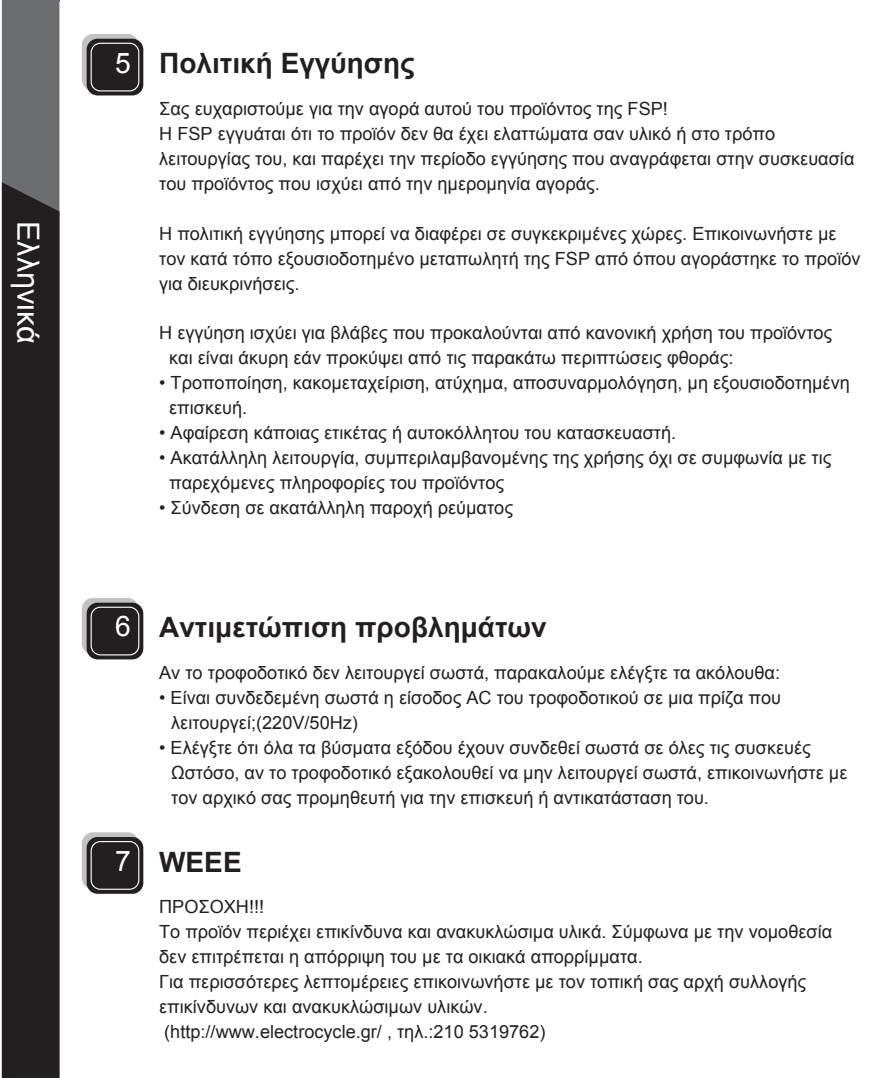
<style>
.page{position:relative;width:893px;height:1078px;background:#fff}
.page>*{position:absolute;margin:0;border:0;box-sizing:border-box;transform-origin:0 0}
.t1{font:30.8px "Arial";color:#fff}
.t2{font:28.4px "Arial";color:#fff}
.t3{font:700 28px "Arial";color:#231f20}
.t4{font:18px/24.8px "Arial";color:#231f20}
</style>
<div class="page">
<div style="left:2px;top:0;width:57px;height:1077px;background:#6c6d70"></div>
<div style="left:2px;top:182px;width:57px;height:895px;background:#231f20"></div>
<svg style="left:82px;top:34px;width:57px;height:57px"></svg>
<div style="left:87px;top:39px;width:56px;height:56px;background:#231f20;border-radius:11px"></div>
<div style="left:91px;top:43px;width:48px;height:48px;border:1px solid #fff;border-radius:9px"></div>
<svg style="left:82px;top:597px;width:57px;height:57px"></svg>
<div style="left:87px;top:602px;width:56px;height:57px;background:#231f20;border-radius:11px"></div>
<div style="left:91px;top:606px;width:48px;height:49px;border:1px solid #fff;border-radius:9px"></div>
<svg style="left:82px;top:832px;width:57px;height:56px"></svg>
<div style="left:87px;top:836px;width:56px;height:57px;background:#231f20;border-radius:11px"></div>
<div style="left:91px;top:840px;width:48px;height:49px;border:1px solid #fff;border-radius:9px"></div>
<hr style="left:2px;top:1077px;width:57px;height:1px;background:#6c6d70">
<h1 class="t1" style="left:48px;top:221px;width:125px;rotate:90deg">Ελληνικά</h1>
<h2 class="t2" style="left:115px;top:44px;width:17px">5</h2>
<h3 class="t3" style="left:159px;top:45px;width:257px">Πολιτική Εγγύησης</h3>
<p class="t4" style="left:159px;top:96px;width:697px">Σας ευχαριστούμε για την αγορά αυτού του προϊόντος της FSP!<br>Η FSP εγγυάται ότι το προϊόν δεν θα έχει ελαττώματα σαν υλικό ή στο τρόπο λειτουργίας του, και παρέχει την περίοδο εγγύησης που αναγράφεται στην συσκευασία του προϊόντος που ισχύει από την ημερομηνία αγοράς.</p>
<p class="t4" style="left:159px;top:221px;width:703px">Η πολιτική εγγύησης μπορεί να διαφέρει σε συγκεκριμένες χώρες. Επικοινωνήστε με τον κατά τόπο εξουσιοδοτημένο μεταπωλητή της FSP από όπου αγοράστηκε το προϊόν για διευκρινήσεις.</p>
<p class="t4" style="left:169px;top:321px;width:665px;text-indent:-10px">Η εγγύηση ισχύει για βλάβες που προκαλούνται από κανονική χρήση του προϊόντος και είναι άκυρη εάν προκύψει από τις παρακάτω περιπτώσεις φθοράς:</p>
<p class="t4" style="left:169px;top:371px;width:682px;text-indent:-10px">• Τροποποίηση, κακομεταχείριση, ατύχημα, αποσυναρμολόγηση, μη εξουσιοδοτημένη επισκευή.</p>
<p class="t4" style="left:159px;top:420px;width:518px">• Αφαίρεση κάποιας ετικέτας ή αυτοκόλλητου του κατασκευαστή.</p>
<p class="t4" style="left:169px;top:445px;width:664px;text-indent:-10px">• Ακατάλληλη λειτουργία, συμπεριλαμβανομένης της χρήσης όχι σε συμφωνία με τις παρεχόμενες πληροφορίες του προϊόντος</p>
<p class="t4" style="left:159px;top:495px;width:355px">• Σύνδεση σε ακατάλληλη παροχή ρεύματος</p>
<h2 class="t2" style="left:115px;top:607px;width:17px">6</h2>
<h2 class="t2" style="left:115px;top:842px;width:17px">7</h2>
<h3 class="t3" style="left:159px;top:609px;width:389px">Αντιμετώπιση προβλημάτων</h3>
<p class="t4" style="left:159px;top:660px;width:622px">Αν το τροφοδοτικό δεν λειτουργεί σωστά, παρακαλούμε ελέγξτε τα ακόλουθα:</p>
<p class="t4" style="left:171px;top:685px;width:611px;text-indent:-12px">• Είναι συνδεδεμένη σωστά η είσοδος AC του τροφοδοτικού σε μια πρίζα που λειτουργεί;(220V/50Hz)</p>
<p class="t4" style="left:171px;top:735px;width:678px;text-indent:-12px">• Ελέγξτε ότι όλα τα βύσματα εξόδου έχουν συνδεθεί σωστά σε όλες τις συσκευές<br>Ωστόσο, αν το τροφοδοτικό εξακολουθεί να μην λειτουργεί σωστά, επικοινωνήστε με τον αρχικό σας προμηθευτή για την επισκευή ή αντικατάσταση του.</p>
<h3 class="t3" style="left:159px;top:843px;width:84px">WEEE</h3>
<p class="t4" style="left:159px;top:894px;width:675px">ΠΡΟΣΟΧΗ!!!<br>Το προϊόν περιέχει επικίνδυνα και ανακυκλώσιμα υλικά. Σύμφωνα με την νομοθεσία δεν επιτρέπεται η απόρριψη του με τα οικιακά απορρίμματα.<br>Για περισσότερες λεπτομέρειες επικοινωνήστε με τον τοπική σας αρχή συλλογής επικίνδυνων και ανακυκλώσιμων υλικών.<br>(http://www.electrocycle.gr/ , τηλ.:210 5319762)</p>
</div>
